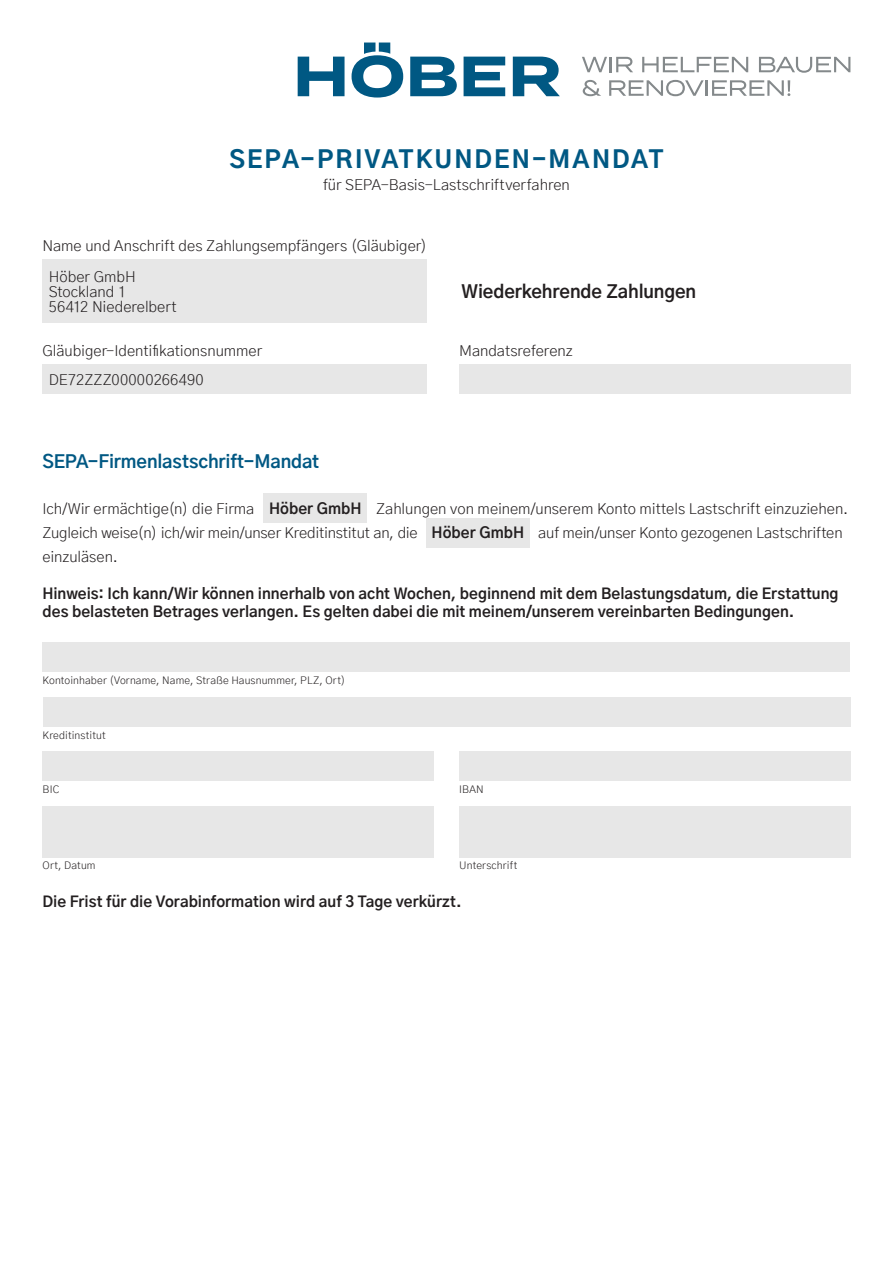
<style>
.page{position:relative;width:893px;height:1263px;background:#fff}
.page>*{position:absolute;margin:0;border:0;box-sizing:border-box;transform-origin:0 0}
.t1{font:800 24px "Gothic A1";letter-spacing:.085em;color:#005883}
.t2{font:700 18px "Gothic A1";letter-spacing:-.005em;color:#005883}
.t3{font:700 18px "Gothic A1";letter-spacing:-.005em;color:#231f20}
.t4{font:300 15px/24px "Gothic A1";letter-spacing:-.005em;color:#231f20}
.t5{font:700 15px/18px "Gothic A1";color:#231f20}
.t6{font:300 15px "Gothic A1";letter-spacing:.015em;color:#231f20}
.t7{font:300 10.5px "Gothic A1";letter-spacing:.01em;color:#231f20}
.s1{font-weight:700}
</style>
<div class="page">
<svg style="left:298px;top:57px;width:47px;height:39px"></svg>
<svg style="left:410px;top:57px;width:47px;height:39px"></svg>
<svg style="left:464px;top:57px;width:41px;height:39px"></svg>
<svg style="left:513px;top:57px;width:47px;height:39px"></svg>
<svg style="left:352px;top:43px;width:51px;height:55px"></svg>
<svg style="left:582px;top:57px;width:51px;height:15px"></svg>
<svg style="left:642px;top:57px;width:106px;height:15px"></svg>
<svg style="left:759px;top:57px;width:91px;height:16px"></svg>
<svg style="left:583px;top:80px;width:18px;height:16px"></svg>
<svg style="left:609px;top:80px;width:181px;height:16px"></svg>
<div style="left:264px;top:493px;width:103px;height:30px;background:#e7e7e7"></div>
<div style="left:427px;top:518px;width:103px;height:30px;background:#e7e7e7"></div>
<div style="left:43px;top:642px;width:807px;height:30px;background:#e7e7e7"></div>
<div style="left:43px;top:697px;width:807px;height:30px;background:#e7e7e7"></div>
<div style="left:43px;top:751px;width:391px;height:30px;background:#e7e7e7"></div>
<div style="left:459px;top:751px;width:391px;height:30px;background:#e7e7e7"></div>
<div style="left:43px;top:806px;width:391px;height:51px;background:#e7e7e7"></div>
<div style="left:459px;top:806px;width:391px;height:51px;background:#e7e7e7"></div>
<div style="left:43px;top:259px;width:384px;height:64px;background:#e7e7e7"></div>
<div style="left:459px;top:364px;width:391px;height:30px;background:#e7e7e7"></div>
<div style="left:43px;top:364px;width:384px;height:30px;background:#e7e7e7"></div>
<h1 class="t1" style="left:229px;top:139px;width:436px">SEPA-PRIVATKUNDEN-MANDAT</h1>
<p class="t4" style="left:323px;top:172px;width:248px">für SEPA-Basis-Lastschriftverfahren</p>
<p class="t4" style="left:43px;top:233px;width:386px">Name und Anschrift des Zahlungsempfängers (Gläubiger)</p>
<p class="t4" style="left:49px;top:268px;width:129px;line-height:15px">Höber GmbH<br>Stockland 1<br>56412 Niederelbert</p>
<p class="t3" style="left:462px;top:277px;width:236px">Wiederkehrende Zahlungen</p>
<p class="t4" style="left:43px;top:338px;width:221px">Gläubiger-Identifikationsnummer</p>
<p class="t4" style="left:459px;top:338px;width:115px">Mandatsreferenz</p>
<p class="t6" style="left:49px;top:368px;width:156px">DE72ZZZ00000266490</p>
<p class="t2" style="left:43px;top:447px;width:278px">SEPA-Firmenlastschrift-Mandat</p>
<p class="t4" style="left:43px;top:497px;width:807px">Ich/Wir ermächtige(n) die Firma <span class="s1">Höber GmbH</span> Zahlungen von meinem/unserem Konto mittels Lastschrift einzuziehen.<br>Zugleich weise(n) ich/wir mein/unser Kreditinstitut an, die <span class="s1">Höber GmbH</span> auf mein/unser Konto gezogenen Lastschriften einzuläsen.</p>
<p class="t5" style="left:43px;top:584px;width:798px">Hinweis: Ich kann/Wir können innerhalb von acht Wochen, beginnend mit dem Belastungsdatum, die Erstattung des belasteten Betrages verlangen. Es gelten dabei die mit meinem/unserem vereinbarten Bedingungen.</p>
<p class="t7" style="left:43px;top:673px;width:304px">Kontoinhaber (Vorname, Name, Straße Hausnummer, PLZ, Ort)</p>
<p class="t7" style="left:43px;top:727px;width:65px">Kreditinstitut</p>
<p class="t7" style="left:43px;top:782px;width:18px">BIC</p>
<p class="t7" style="left:459px;top:782px;width:26px">IBAN</p>
<p class="t7" style="left:43px;top:858px;width:55px">Ort, Datum</p>
<p class="t7" style="left:459px;top:858px;width:60px">Unterschrift</p>
<p class="t5" style="left:43px;top:892px;width:421px">Die Frist für die Vorabinformation wird auf 3 Tage verkürzt.</p>
</div>
